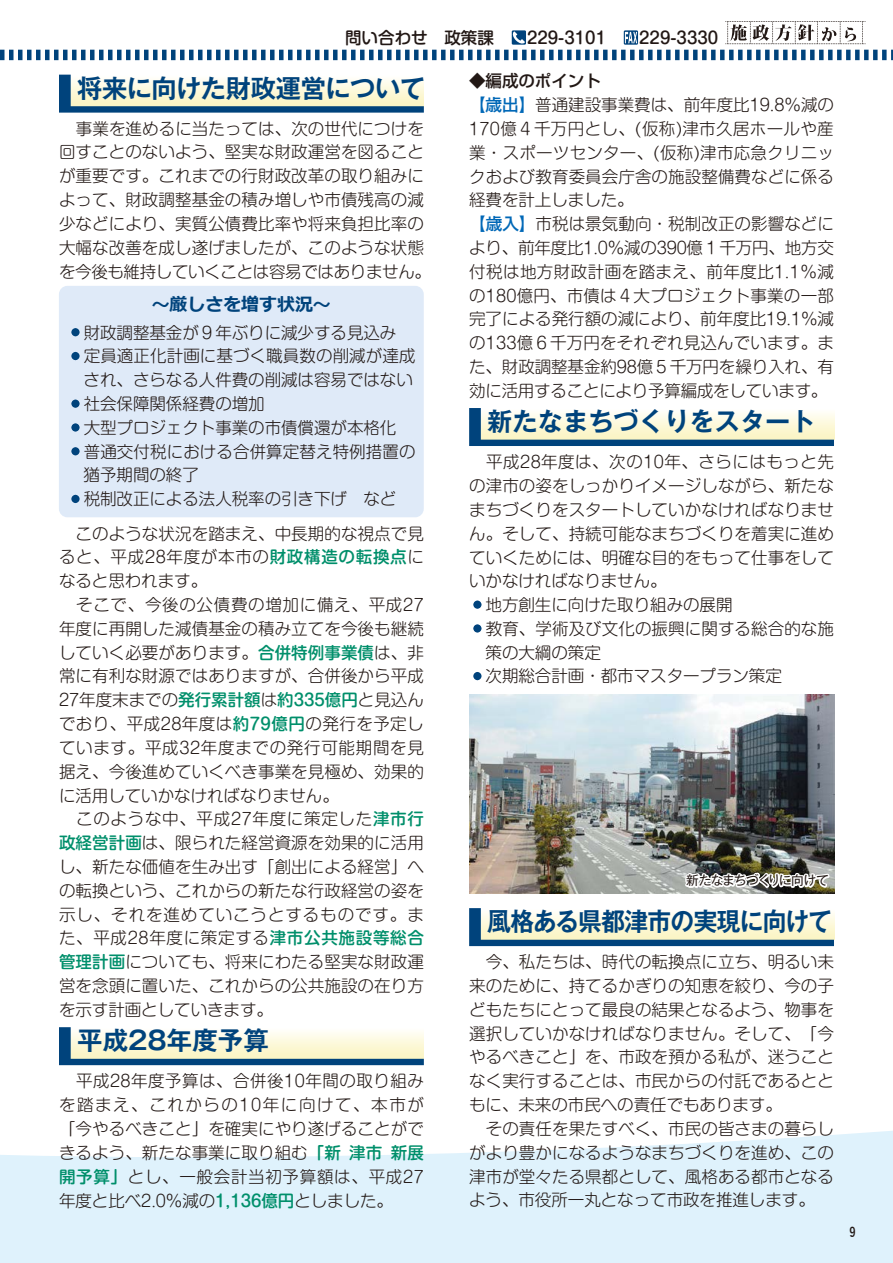
<style>
.page{position:relative;width:893px;height:1263px;background:#fff}
.page>*{position:absolute;margin:0;border:0;box-sizing:border-box;transform-origin:0 0}
.t1{font:700 25.5px "Gothic MB101 Pr 5 De";letter-spacing:-.01em;color:#00437c}
.t2{font:700 25.5px "Gothic MB101 Pr 5 De";letter-spacing:-.03em;color:#00437c;scale:.93 1}
.t3{font:700 18px "Meiryo";letter-spacing:-.005em;color:#00437c}
.t4{font:300 16.5px/23.9px "Shin M Go Pro";letter-spacing:.005em;color:#221815}
.t5{font:500 16.5px "Shin M Go Pro";color:#221815}
.t6{font:500 16.5px "Shin Go Pr 5";letter-spacing:-.005em;color:#221815}
.t7{font:700 13.5px "Yu Gothic";color:#221815;scale:.8 1}
.t8{font:12.75px "Gothic MB101 Pr 5";letter-spacing:-.055em;color:#221815}
.s1{color:#00437c}
.s2{font-weight:500;color:#008f6b}
.s3{font-family:"Shin Go Pr 5";font-weight:500;color:#0068b7}
</style>
<div class="page">
<svg style="left:0;top:1131px;width:893px;height:132px;background:#e3f3fc"></svg>
<svg style="left:0;top:21px;width:893px;height:39px"></svg>
<img style="left:469px;top:694px;width:365px;height:200px">
<svg style="left:59px;top:75px;width:365px;height:38px"></svg>
<svg style="left:469px;top:408px;width:365px;height:38px"></svg>
<svg style="left:59px;top:1027px;width:365px;height:38px"></svg>
<svg style="left:469px;top:908px;width:365px;height:38px"></svg>
<img style="left:629px;top:851px;width:206px;height:43px">
<div style="left:467px;top:594px;width:21px;height:21px;border:6px solid #fff;border-radius:50%"></div>
<div style="left:467px;top:618px;width:21px;height:21px;border:6px solid #fff;border-radius:50%"></div>
<div style="left:467px;top:665px;width:21px;height:22px;border:6px solid #fff;border-radius:50%"></div>
<div style="left:59px;top:286px;width:365px;height:231px;background:#dfeaf8;border-radius:9px"></div>
<div style="left:65px;top:322px;width:21px;height:21px;border:6px solid #dfeaf8;border-radius:50%"></div>
<div style="left:65px;top:345px;width:21px;height:22px;border:6px solid #dfeaf8;border-radius:50%"></div>
<div style="left:65px;top:393px;width:21px;height:21px;border:6px solid #dfeaf8;border-radius:50%"></div>
<div style="left:65px;top:417px;width:21px;height:21px;border:6px solid #dfeaf8;border-radius:50%"></div>
<div style="left:65px;top:441px;width:21px;height:21px;border:6px solid #dfeaf8;border-radius:50%"></div>
<div style="left:65px;top:488px;width:21px;height:21px;border:6px solid #dfeaf8;border-radius:50%"></div>
<p class="t5" style="left:345px;top:24px;width:263px">問い合わせ　政策課　　229-3101</p>
<p class="t5" style="left:639px;top:24px;width:81px">229-3330</p>
<h1 class="t1" style="left:77px;top:67px;width:349px">将来に向けた財政運営について</h1>
<p class="t4" style="left:59px;top:115px;width:374px;text-align:center">事業を進めるに当たっては、次の世代につけを<br>回すことのないよう、堅実な財政運営を図ることが重要です。これまでの行財政改革の取り組みによって、財政調整基金の積み増しや市債残高の減少などにより、実質公債費比率や将来負担比率の大幅な改善を成し遂げましたが、このような状態を今後も維持していくことは容易ではありません。</p>
<p class="t3" style="left:152px;top:292px;width:181px">～厳しさを増す状況～</p>
<p class="t4" style="left:67px;top:318px;width:331px"><span class="s1">●</span>財政調整基金が９年ぶりに減少する見込み</p>
<p class="t4" style="left:67px;top:342px;width:350px"><span class="s1">●</span>定員適正化計画に基づく職員数の削減が達成　され、さらなる人件費の削減は容易ではない</p>
<p class="t4" style="left:67px;top:390px;width:199px"><span class="s1">●</span>社会保障関係経費の増加</p>
<p class="t4" style="left:67px;top:414px;width:331px"><span class="s1">●</span>大型プロジェクト事業の市債償還が本格化</p>
<p class="t4" style="left:67px;top:437px;width:350px"><span class="s1">●</span>普通交付税における合併算定替え特例措置の　猶予期間の終了</p>
<p class="t4" style="left:67px;top:485px;width:331px"><span class="s1">●</span>税制改正による法人税率の引き下げ　など</p>
<p class="t4" style="left:59px;top:519px;width:366px">　このような状況を踏まえ、中長期的な視点で見ると、平成28年度が本市の<span class="s2">財政構造の転換点</span>になると思われます。<br>　そこで、今後の公債費の増加に備え、平成27年度に再開した減債基金の積み立てを今後も継続していく必要があります。<span class="s2">合併特例事業債</span>は、非常に有利な財源ではありますが、合併後から平成<br>27年度末までの<span class="s2">発行累計額</span>は<span class="s2">約335億円</span>と見込んでおり、平成28年度は<span class="s2">約79億円</span>の発行を予定しています。平成32年度までの発行可能期間を見据え、今後進めていくべき事業を見極め、効果的に活用していかなければなりません。<br>　このような中、平成27年度に策定した<span class="s2">津市行政経営計画</span>は、限られた経営資源を効果的に活用し、新たな価値を生み出す「創出による経営」への転換という、これからの新たな行政経営の姿を示し、それを進めていこうとするものです。また、平成28年度に策定する<span class="s2">津市公共施設等総合管理計画</span>についても、将来にわたる堅実な財政運営を念頭に置いた、これからの公共施設の在り方を示す計画としていきます。</p>
<h1 class="t1" style="left:77px;top:1019px;width:193px">平成28年度予算</h1>
<p class="t4" style="left:59px;top:1067px;width:366px;text-align:justify">　平成28年度予算は、合併後10年間の取り組みを踏まえ、これからの10年に向けて、本市が「今やるべきこと」を確実にやり遂げることができるよう、新たな事業に取り組む<span class="s2">「新津市新展開予算」</span>とし、一般会計当初予算額は、平成27年度と比べ2.0％減の<span class="s2">1,136億円</span>としました。</p>
<p class="t6" style="left:469px;top:67px;width:133px">◆編成のポイント</p>
<p class="t4" style="left:469px;top:91px;width:366px"><span class="s3">【歳出】</span>普通建設事業費は、前年度比19.8％減の<br>170億４千万円とし、(仮称)津市久居ホールや産業・スポーツセンター、(仮称)津市応急クリニックおよび教育委員会庁舎の施設整備費などに係る経費を計上しました。<br><span class="s3">【歳入】</span>市税は景気動向・税制改正の影響などにより、前年度比1.0％減の390億１千万円、地方交付税は地方財政計画を踏まえ、前年度比1.1％減の180億円、市債は４大プロジェクト事業の一部完了による発行額の減により、前年度比19.1％減の133億６千万円をそれぞれ見込んでいます。また、財政調整基金約98億５千万円を繰り入れ、有効に活用することにより予算編成をしています。</p>
<h1 class="t1" style="left:487px;top:400px;width:330px">新たなまちづくりをスタート</h1>
<p class="t4" style="left:469px;top:448px;width:366px;text-align:justify">　平成28年度は、次の10年、さらにはもっと先の津市の姿をしっかりイメージしながら、新たなまちづくりをスタートしていかなければなりません。そして、持続可能なまちづくりを着実に進めていくためには、明確な目的をもって仕事をしていかなければなりません。</p>
<p class="t4" style="left:469px;top:591px;width:265px"><span class="s1">●</span>地方創生に向けた取り組みの展開</p>
<p class="t4" style="left:469px;top:615px;width:366px"><span class="s1">●</span>教育、学術及び文化の振興に関する総合的な施　策の大綱の策定</p>
<p class="t4" style="left:469px;top:662px;width:314px"><span class="s1">●</span>次期総合計画・都市マスタープラン策定</p>
<p class="t8" style="left:686px;top:870px;width:144px">新たなまちづくりに向けて</p>
<h1 class="t2" style="left:487px;top:900px;width:372px">風格ある県都津市の実現に向けて</h1>
<p class="t4" style="left:469px;top:948px;width:366px">　今、私たちは、時代の転換点に立ち、明るい未来のために、持てるかぎりの知恵を絞り、今の子どもたちにとって最良の結果となるよう、物事を選択していかなければなりません。そして、「今やるべきこと」を、市政を預かる私が、迷うことなく実行することは、市民からの付託であるとともに、未来の市民への責任でもあります。<br>　その責任を果たすべく、市民の皆さまの暮らしがより豊かになるようなまちづくりを進め、この津市が堂々たる県都として、風格ある都市となるよう、市役所一丸となって市政を推進します。</p>
<p class="t7" style="left:849px;top:1225px;width:9px">9</p>
</div>
